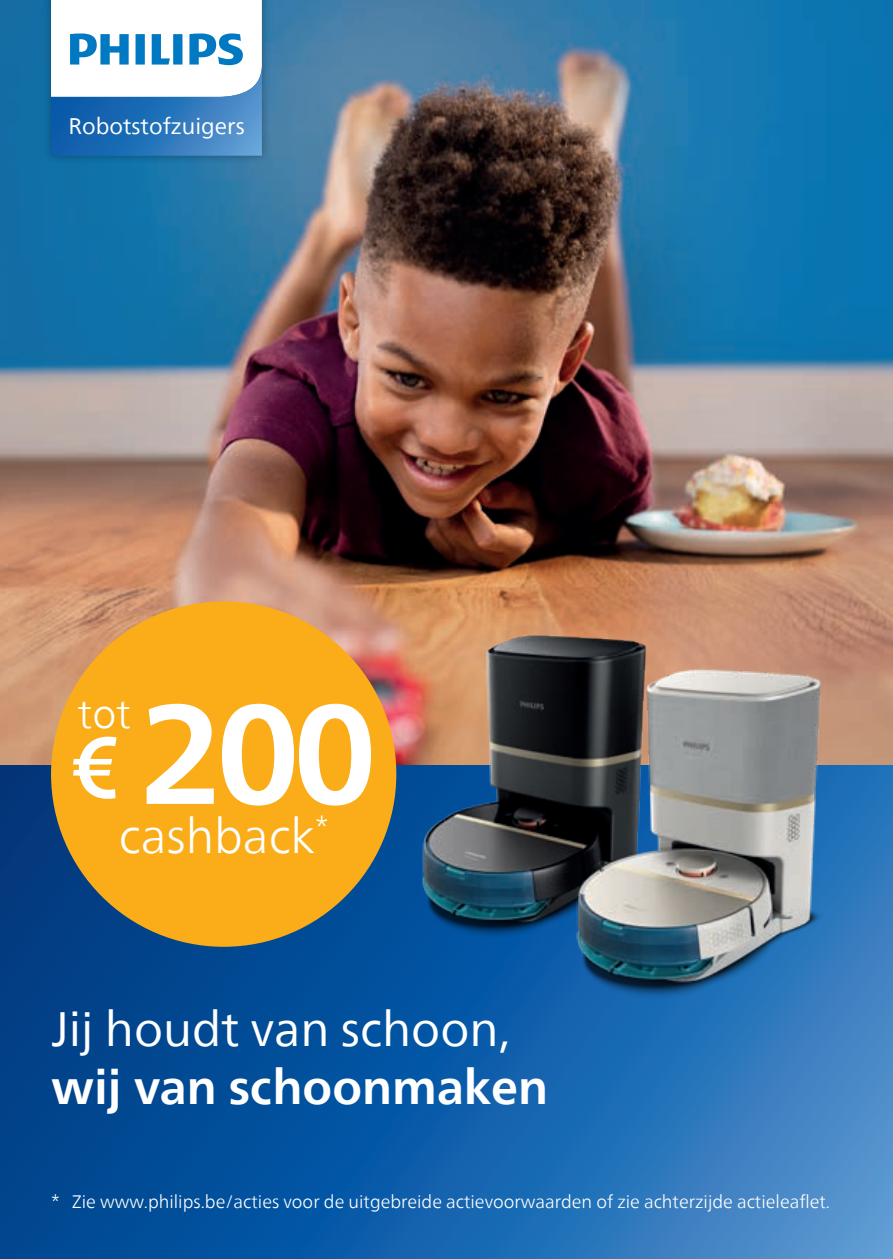
<style>
.page{position:relative;width:893px;height:1259px;background:#fff}
.page>*{position:absolute;margin:0;border:0;box-sizing:border-box;transform-origin:0 0}
.t1{font:700 141px "Neue Frutiger World";color:#fff}
.t2{font:500 87px "Neue Frutiger World";color:#fff}
.t3{font:48px "Neue Frutiger World";color:#fff}
.t4{font:700 48px "Neue Frutiger World";color:#fff}
.t5{font:300 48px "Neue Frutiger World";color:#fff}
.t6{font:300 40.5px "Neue Frutiger World";color:#fff}
.t7{font:22.5px "Neue Frutiger World";color:#fff}
.t8{font:300 18px "Neue Frutiger World";color:#fff}
</style>
<div class="page">
<img style="left:0;top:0;width:893px;height:765px">
<svg style="left:0;top:765px;width:893px;height:494px;background:#145ea6"></svg>
<div style="left:51px;top:601px;width:345px;height:345px;background:#faad19;border-radius:50%"></div>
<div style="left:42px;top:0;width:230px;height:165px;background:#231f20;opacity:.35"></div>
<div style="left:46px;top:0;width:216px;height:161px;background:#231f20;opacity:.35"></div>
<svg style="left:51px;top:0;width:211px;height:156px"></svg>
<img style="left:385px;top:634px;width:270px;height:305px">
<img style="left:536px;top:667px;width:333px;height:333px">
<p class="t7" style="left:68px;top:109px;width:178px">Robotstofzuigers</p>
<h3 class="t6" style="left:78px;top:682px;width:55px">tot</h3>
<h2 class="t2" style="left:70px;top:695px;width:53px">€</h2>
<h1 class="t1" style="left:139px;top:630px;width:240px">200</h1>
<h3 class="t5" style="left:119px;top:799px;width:211px">cashback<sup>*</sup></h3>
<h3 class="t3" style="left:51px;top:992px;width:460px">Jij houdt van schoon,</h3>
<h3 class="t4" style="left:51px;top:1045px;width:499px">wij van schoonmaken</h3>
<p class="t8" style="left:51px;top:1187px;width:781px">* Zie www.philips.be/acties voor de uitgebreide actievoorwaarden of zie achterzijde actieleaflet.</p>
</div>
